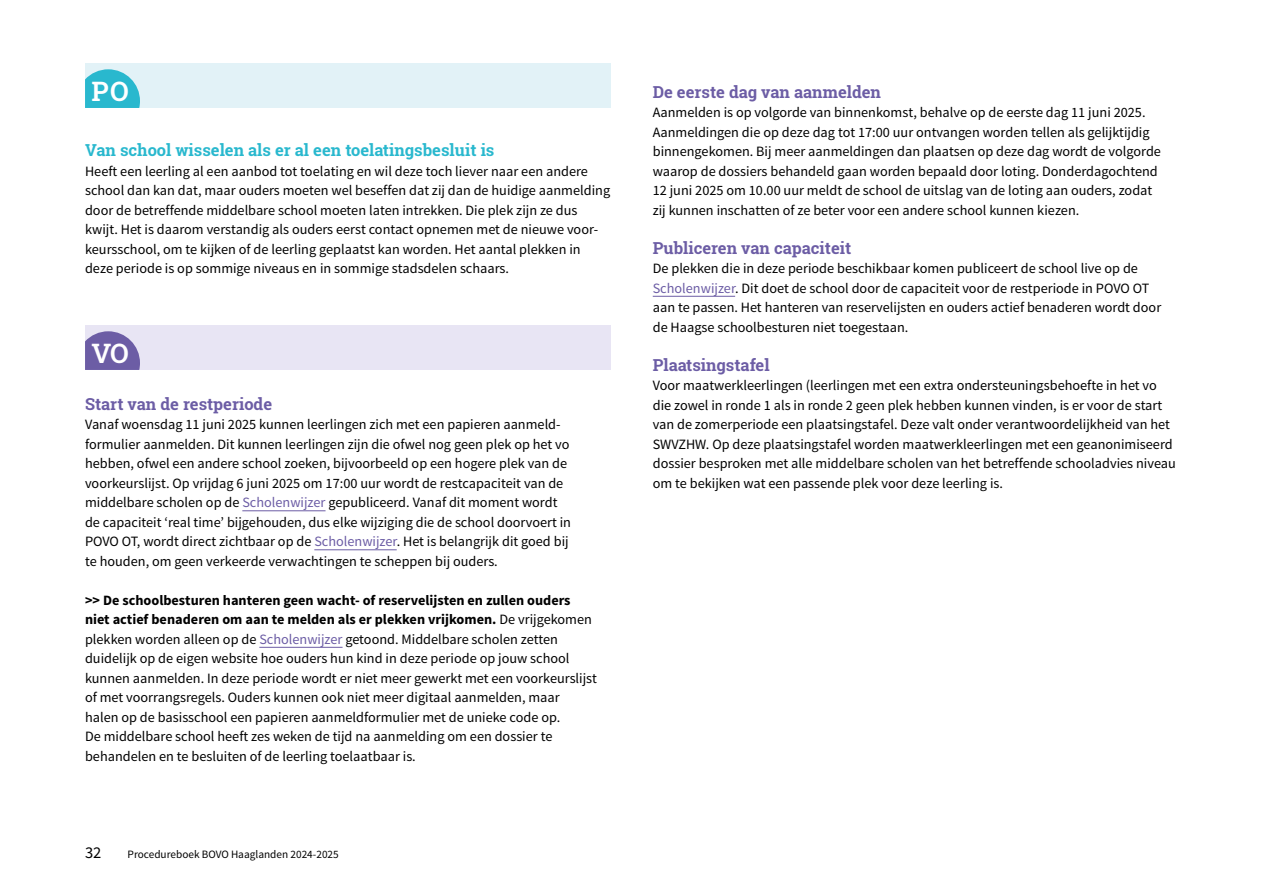
<style>
.page{position:relative;width:1263px;height:893px;background:#fff}
.page>*{position:absolute;margin:0;border:0;box-sizing:border-box;transform-origin:0 0}
.HST-titel{font:600 26.7px "Roboto Slab";color:#fff}
._0_0_Paragraaf{font:700 16.5px "Roboto Slab";color:#6c5da5}
._0_0_Paragraaf-2{font:700 16.5px "Roboto Slab";color:#29b8ce}
.Body{font:700 16.5px "Roboto Slab";color:#6c5da5}
.t1{font:16.5px "Source Sans Pro";color:#000}
.Body-2{font:14.25px/19.5px "Source Sans Pro";color:#000}
.t2{font:11.25px "Source Sans Pro";color:#000}
.s1{color:#6c5da5}
.s2{font-weight:700}
</style>
<div class="page">
<hr style="left:242px;top:510px;width:84px;height:1px;background:#6c5da5">
<hr style="left:314px;top:549px;width:83px;height:1px;background:#6c5da5">
<hr style="left:259px;top:647px;width:84px;height:1px;background:#6c5da5">
<hr style="left:653px;top:296px;width:82px;height:1px;background:#6c5da5">
<div style="left:85px;top:64px;width:525px;height:44px;background:#e2f2f7"></div>
<svg style="left:85px;top:69px;width:55px;height:39px;background:#44c0d3"></svg>
<div style="left:85px;top:326px;width:525px;height:44px;background:#e8e5f4"></div>
<svg style="left:85px;top:331px;width:55px;height:39px;background:#7e70b0"></svg>
<p class="HST-titel" style="left:91px;top:73px;width:39px">PO</p>
<p class="_0_0_Paragraaf-2" style="left:85px;top:139px;width:411px">Van school wisselen als er al een toelatingsbesluit is</p>
<p class="Body-2" style="left:85px;top:161px;width:527px">Heeft een leerling al een aanbod tot toelating en wil deze toch liever naar een andere school dan kan dat, maar ouders moeten wel beseffen dat zij dan de huidige aanmelding door de betreffende middelbare school moeten laten intrekken. Die plek zijn ze dus kwijt. Het is daarom verstandig als ouders eerst contact opnemen met de nieuwe voor&shy;keursschool, om te kijken of de leerling geplaatst kan worden. Het aantal plekken in deze periode is op sommige niveaus en in sommige stadsdelen schaars.</p>
<p class="HST-titel" style="left:91px;top:335px;width:39px">VO</p>
<p class="_0_0_Paragraaf" style="left:85px;top:392px;width:189px">Start van de restperiode</p>
<p class="Body-2" style="left:85px;top:415px;width:487px">Vanaf woensdag 11 juni 2025 kunnen leerlingen zich met een papieren aanmeld&shy;formulier aanmelden. Dit kunnen leerlingen zijn die ofwel nog geen plek op het vo hebben, ofwel een andere school zoeken, bijvoorbeeld op een hogere plek van de voorkeurslijst. Op vrijdag 6 juni 2025 om 17:00 uur wordt de restcapaciteit van de middelbare scholen op de <span class="s1">Scholenwijzer</span> gepubliceerd. Vanaf dit moment wordt de capaciteit ‘real time’ bijgehouden, dus elke wijziging die de school doorvoert in POVO OT, wordt direct zichtbaar op de <span class="s1">Scholenwijzer</span>. Het is belangrijk dit goed bij te houden, om geen verkeerde verwachtingen te scheppen bij ouders.</p>
<p class="Body-2" style="left:85px;top:590px;width:513px"><span class="s2">&gt;&gt; De schoolbesturen hanteren geen wacht- of reservelijsten en zullen ouders niet actief benaderen om aan te melden als er plekken vrijkomen.</span> De vrijgekomen plekken worden alleen op de <span class="s1">Scholenwijzer</span> getoond. Middelbare scholen zetten duidelijk op de eigen website hoe ouders hun kind in deze periode op jouw school kunnen aanmelden. In deze periode wordt er niet meer gewerkt met een voorkeurslijst of met voorrangsregels. Ouders kunnen ook niet meer digitaal aanmelden, maar<br>halen op de basisschool een papieren aanmeldformulier met de unieke code op.<br>De middelbare school heeft zes weken de tijd na aanmelding om een dossier te behandelen en te besluiten of de leerling toelaatbaar is.</p>
<p class="t1" style="left:85px;top:842px;width:18px">32</p>
<p class="t2" style="left:128px;top:847px;width:213px">Procedureboek BOVO Haaglanden 2024-2025</p>
<p class="Body" style="left:653px;top:80px;width:230px">De eerste dag van aanmelden</p>
<p class="Body-2" style="left:653px;top:103px;width:510px">Aanmelden is op volgorde van binnenkomst, behalve op de eerste dag 11 juni 2025.<br>Aanmeldingen die op deze dag tot 17:00 uur ontvangen worden tellen als gelijktijdig binnengekomen. Bij meer aanmeldingen dan plaatsen op deze dag wordt de volgorde waarop de dossiers behandeld gaan worden bepaald door loting. Donderdagochtend 12 juni 2025 om 10.00 uur meldt de school de uitslag van de loting aan ouders, zodat zij kunnen inschatten of ze beter voor een andere school kunnen kiezen.</p>
<p class="_0_0_Paragraaf" style="left:653px;top:236px;width:200px">Publiceren van capaciteit</p>
<p class="Body-2" style="left:653px;top:259px;width:510px">De plekken die in deze periode beschikbaar komen publiceert de school live op de <span class="s1">Scholenwijzer</span>. Dit doet de school door de capaciteit voor de restperiode in POVO OT aan te passen. Het hanteren van reservelijsten en ouders actief benaderen wordt door de Haagse schoolbesturen niet toegestaan.</p>
<p class="_0_0_Paragraaf" style="left:653px;top:353px;width:118px">Plaatsingstafel</p>
<p class="Body-2" style="left:653px;top:376px;width:525px">Voor maatwerkleerlingen (leerlingen met een extra ondersteuningsbehoefte in het vo die zowel in ronde 1 als in ronde 2 geen plek hebben kunnen vinden, is er voor de start van de zomerperiode een plaatsingstafel. Deze valt onder verantwoordelijkheid van het SWVZHW. Op deze plaatsingstafel worden maatwerkleerlingen met een geanonimiseerd dossier besproken met alle middelbare scholen van het betreffende schooladvies niveau om te bekijken wat een passende plek voor deze leerling is.</p>
</div>
